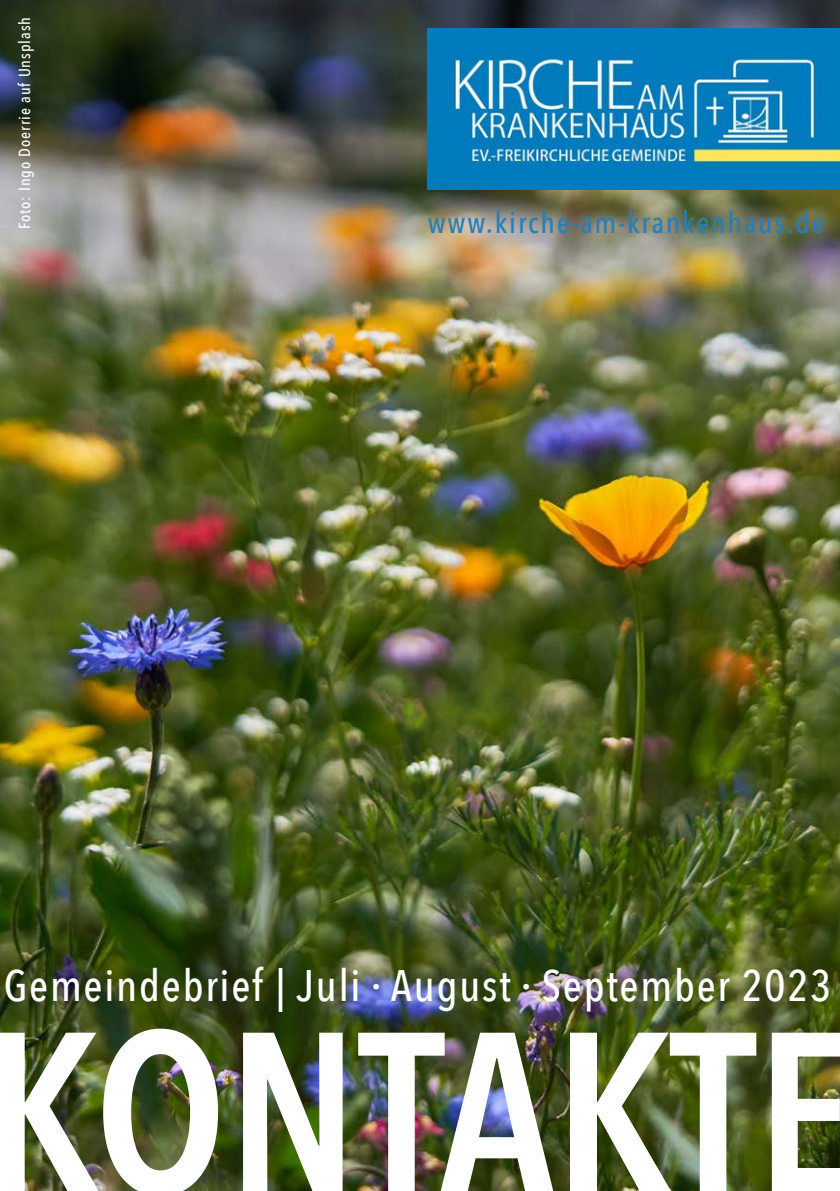
<style>
.page{position:relative;width:840px;height:1191px;background:#fff}
.page>*{position:absolute;margin:0;border:0;box-sizing:border-box;transform-origin:0 0}
.t1{font:600 225px "Avenir Next Condensed";color:#fff}
.t2{font:500 44px "Avenir Next Condensed";letter-spacing:.04em;color:#fff}
.t3{font:500 30px "Avenir Next Condensed";letter-spacing:.06em;color:#287eb9}
.t4{font:500 16px "Avenir Next Condensed";letter-spacing:.06em;color:#fff}
.s1{font-family:"Myriad Pro";font-weight:700}
</style>
<div class="page">
<img style="left:0;top:0;width:839px;height:1191px">
<div style="left:416px;top:193px;width:423px;height:58px;background:#fff;opacity:.6"></div>
<img style="left:427px;top:28px;width:412px;height:161px">
<div style="left:0;top:932px;width:839px;height:115px;background:#231f20;opacity:.72"></div>
<p class="t4" style="left:15px;top:229px;width:214px;rotate:-90deg">Foto: Ingo Doerrie auf Unsplash</p>
<p class="t3" style="left:427px;top:205px;width:398px">www.kirche-am-krankenhaus.de</p>
<p class="t2" style="left:4px;top:959px;width:828px">Gemeindebrief | Juli <span class="s1">.</span> August <span class="s1">.</span> September 2023</p>
<p class="t1" style="left:-18px;top:918px;width:873px">KONTAKTE</p>
</div>
